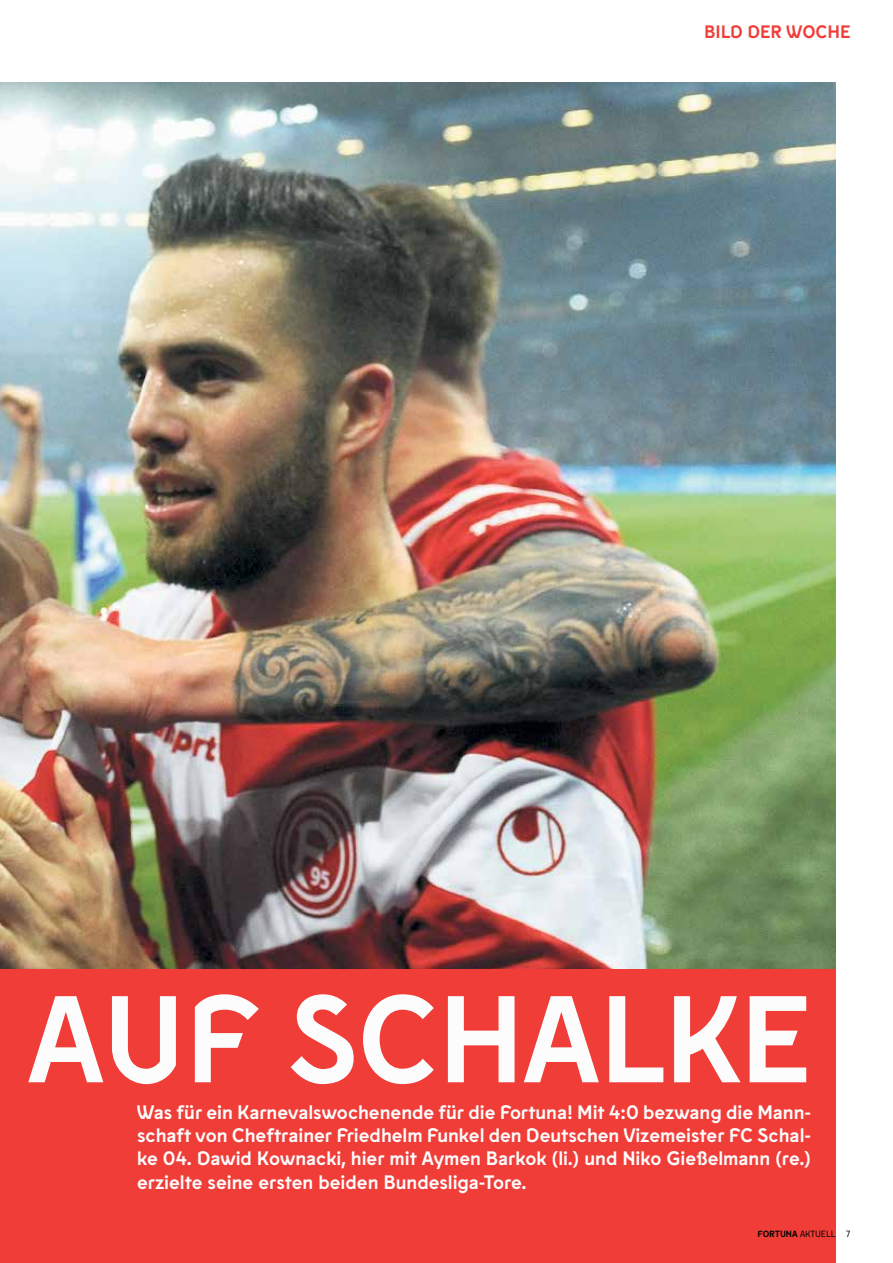
<style>
.page{position:relative;width:893px;height:1263px;background:#fff}
.page>*{position:absolute;margin:0;border:0;box-sizing:border-box;transform-origin:0 0}
.t1{font:700 123px "Fortuna Sans";letter-spacing:-.005em;color:#fcfcfc}
.t2{font:700 19.5px/23.4px "Fortuna Sans";color:#fcfcfc;text-align:justify}
.t3{font:700 18px "Fortuna Sans";color:#f03d38}
.t4{font:9px "Fortuna Sans";letter-spacing:.005em;color:#000}
.s1{font-weight:700}
</style>
<div class="page">
<img style="left:0;top:83px;width:835px;height:886px">
<div style="left:0;top:969px;width:835px;height:294px;background:#f03d38"></div>
<p class="t3" style="left:704px;top:17px;width:148px">BILD DER WOCHE</p>
<h1 class="t1" style="left:28px;top:942px;width:785px">AUF SCHALKE</h1>
<p class="t2" style="left:137px;top:1099px;width:676px">Was für ein Karnevalswochenende für die Fortuna! Mit 4:0 bezwang die Mann&shy;schaft von Cheftrainer Friedhelm Funkel den Deutschen Vizemeister FC Schal&shy;ke 04. Dawid Kownacki, hier mit Aymen Barkok (li.) und Niko Gießelmann (re.) erzielte seine ersten beiden Bundesliga-Tore.</p>
<p class="t4" style="left:757px;top:1227px;width:95px"><span class="s1">FORTUNA</span> AKTUELL 7</p>
</div>
